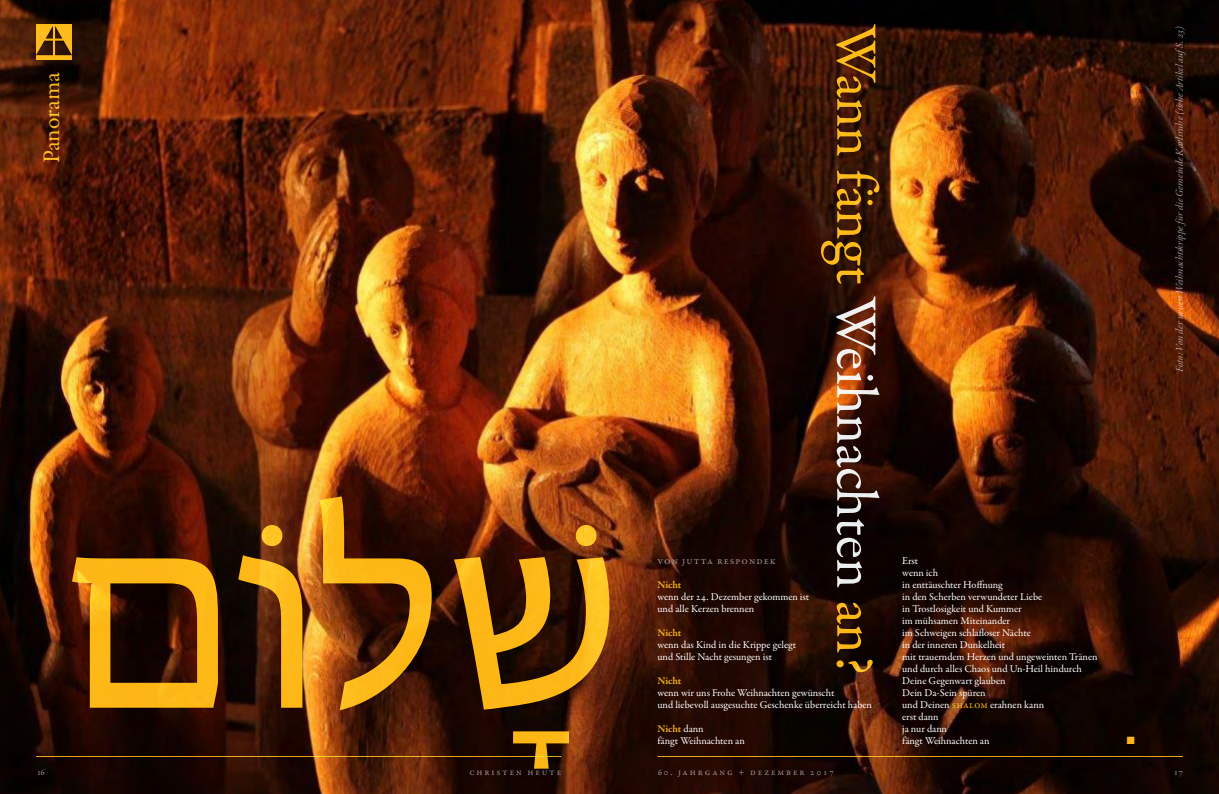
<style>
.page{position:relative;width:1219px;height:794px;background:#fff}
.page>*{position:absolute;margin:0;border:0;box-sizing:border-box;transform-origin:0 0}
.t1{font:24px "Garamond Premr Pro";letter-spacing:-.01em;color:#fcb515}
.t2{font:10.5px/12px "Garamond Premr Pro";color:#fff}
.t3{font:italic 10.5px "Garamond Premr Pro";letter-spacing:-.005em;color:#919195}
.t4{font:10.5px "Garamond Premr Pro";letter-spacing:.1em;color:#919195}
.t5{font:600 10.5px "Garamond Premr Pro";letter-spacing:-.01em;color:#fcb515}
.t6{font:10.5px "Zapf Dingbats ITC";color:#fcb515}
.t7{font:9.5px "Garamond Premr Pro";letter-spacing:.2em;color:#919195}
.s1{font-weight:600;color:#fcb515}
.s2{color:#fcb515}
</style>
<div class="page">
<img style="left:0;top:0;width:1219px;height:794px">
<svg style="left:72px;top:496px;width:538px;height:272px"></svg>
<hr style="left:657px;top:756px;width:526px;height:1px;background:#fcb515">
<hr style="left:36px;top:756px;width:525px;height:1px;background:#fcb515">
<svg style="left:36px;top:24px;width:36px;height:36px"></svg>
<svg style="left:836px;top:602px;width:37px;height:70px"></svg>
<svg style="left:836px;top:296px;width:43px;height:291px"></svg>
<svg style="left:821px;top:24px;width:58px;height:260px"></svg>
<h1 class="t1" style="left:37px;top:163px;width:92px;rotate:-90deg">Panorama</h1>
<p class="t3" style="left:1173px;top:372px;width:348px;rotate:-90deg">Foto: Von der neuen Weihnachtskrippe für die Gemeinde Karlsruhe (siehe Artikel aufS. 23)</p>
<p class="t4" style="left:657px;top:554px;width:120px">von Jutta Respondek</p>
<p class="t5" style="left:657px;top:578px;width:25px">Nicht</p>
<p class="t2" style="left:657px;top:591px;width:153px">wenn der 24. Dezember gekommen ist und alle Kerzen brennen</p>
<p class="t5" style="left:657px;top:626px;width:25px">Nicht</p>
<p class="t2" style="left:657px;top:639px;width:140px">wenn das Kind in die Krippe gelegt und Stille Nacht gesungen ist</p>
<p class="t5" style="left:657px;top:674px;width:25px">Nicht</p>
<p class="t2" style="left:657px;top:687px;width:216px">wenn wir uns Frohe Weihnachten gewünscht<br>und liebevoll ausgesuchte Geschenke überreicht haben</p>
<p class="t2" style="left:657px;top:723px;width:89px"><span class="s1">Nicht</span> dann<br>fängt Weihnachten an</p>
<p class="t2" style="left:902px;top:555px;width:197px">Erst<br>wenn ich<br>in enttäuschter Hoffnung<br>in den Scherben verwundeter Liebe<br>in Trostlosigkeit und Kummer<br>im mühsamen Miteinander<br>im Schweigen schlafloser Nächte<br>in der inneren Dunkelheit<br>mit trauerndem Herzen und ungeweinten Tränen und durch alles Chaos und Un-Heil hindurch<br>Deine Gegenwart glauben<br>Dein Da-Sein spüren<br>und Deinen <span class="s2">SHALOM</span> erahnen kann<br>erst dann<br>ja nur dann<br>fängt Weihnachten an</p>
<p class="t6" style="left:1127px;top:735px;width:9px">■</p>
<p class="t7" style="left:36px;top:766px;width:11px">16</p>
<p class="t7" style="left:469px;top:766px;width:94px">Christen heute</p>
<p class="t7" style="left:657px;top:766px;width:178px">60. Jahrgang + Dezember 2017</p>
<p class="t7" style="left:1174px;top:766px;width:11px">17</p>
</div>
